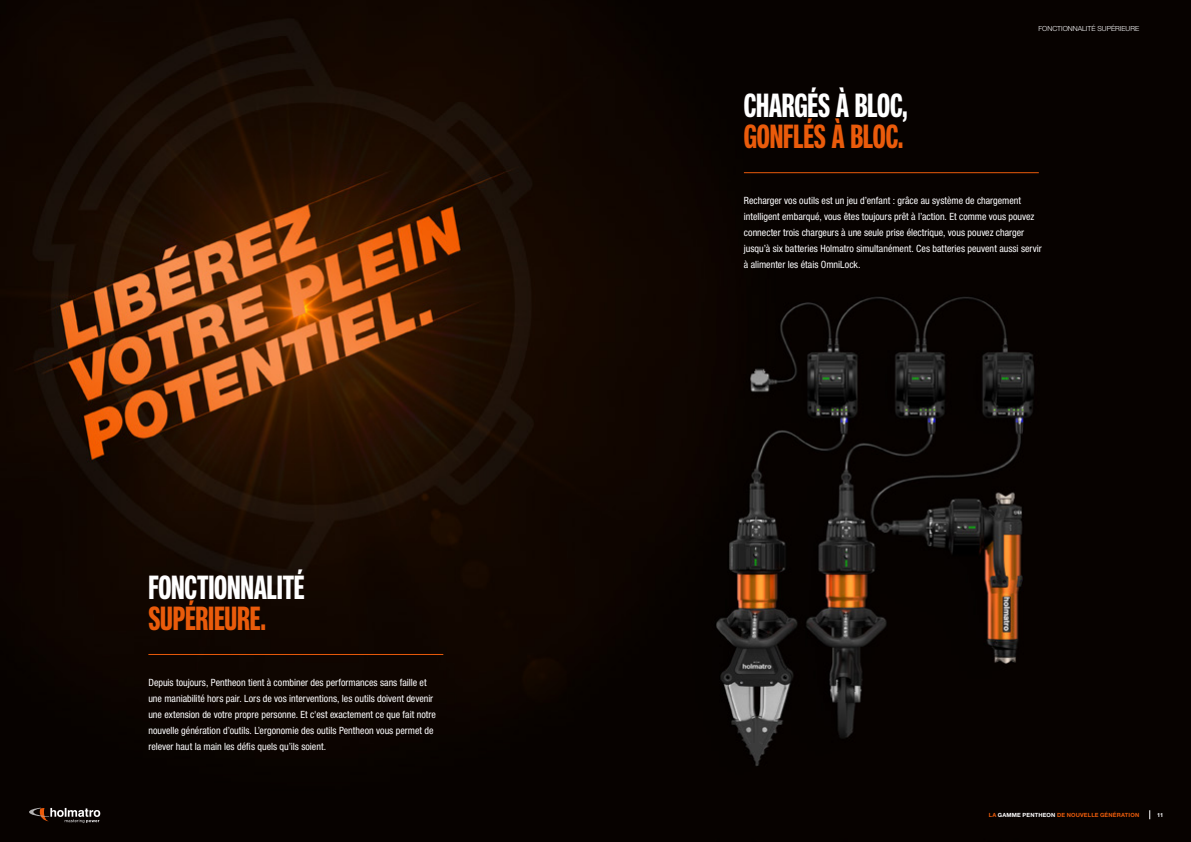
<style>
.page{position:relative;width:1191px;height:842px;background:#fff}
.page>*{position:absolute;margin:0;border:0;box-sizing:border-box;transform-origin:0 0}
.t1{font:700 32.7px "Neue Helvetica Pro 79 Compressed";letter-spacing:-.005em;color:#fff}
.t2{font:700 32.7px "Neue Helvetica Pro 79 Compressed";letter-spacing:-.005em;color:#ea5b0b}
.t3{font:condensed 10px/16px "Helvetica Neue LT Std";color:#fff}
.t4{font:300 7px "Helvetica Neue LT Std";color:#fff}
.t5{font:700 5.7px "Helvetica Neue LT Std";letter-spacing:.03em;color:#ea5b0b}
.t6{font:700 5.7px "Helvetica Neue LT Std";color:#fff}
.s1{color:#fff}
</style>
<div class="page">
<img style="left:0;top:0;width:1191px;height:842px">
<hr style="left:744px;top:172px;width:294px;height:1px;background:#ea5b0b">
<hr style="left:148px;top:654px;width:295px;height:1px;background:#ea5b0b">
<svg style="left:29px;top:808px;width:71px;height:15px"></svg>
<h1 class="t1" style="left:148px;top:568px;width:158px">FONCTIONNALITÉ</h1>
<h1 class="t2" style="left:148px;top:599px;width:119px">SUPÉRIEURE.</h1>
<p class="t3" style="left:148px;top:674px;width:289px">Depuis toujours, Pentheon tient à combiner des performances sans faille et une maniabilité hors pair. Lors de vos interventions, les outils doivent devenir une extension de votre propre personne. Et c'est exactement ce que fait notre nouvelle génération d’outils. L’ergonomie des outils Pentheon vous permet de relever haut la main les défis quels qu’ils soient.</p>
<h1 class="t1" style="left:744px;top:86px;width:166px">CHARGÉS À BLOC,</h1>
<h1 class="t2" style="left:744px;top:117px;width:161px">GONFLÉS À BLOC.</h1>
<p class="t4" style="left:1038px;top:24px;width:102px">FONCTIONNALITÉ SUPÉRIEURE</p>
<p class="t3" style="left:744px;top:193px;width:299px">Recharger vos outils est un jeu d’enfant : grâce au système de chargement intelligent embarqué, vous êtes toujours prêt à l’action. Et comme vous pouvez connecter trois chargeurs à une seule prise électrique, vous pouvez charger jusqu’à six batteries Holmatro simultanément. Ces batteries peuvent aussi servir à alimenter les étais OmniLock.</p>
<p class="t5" style="left:988px;top:811px;width:152px">LA <span class="s1">GAMME PENTHEON</span> DE NOUVELLE GÉNÉRATION</p>
<p class="t6" style="left:1157px;top:811px;width:8px">11</p>
</div>
